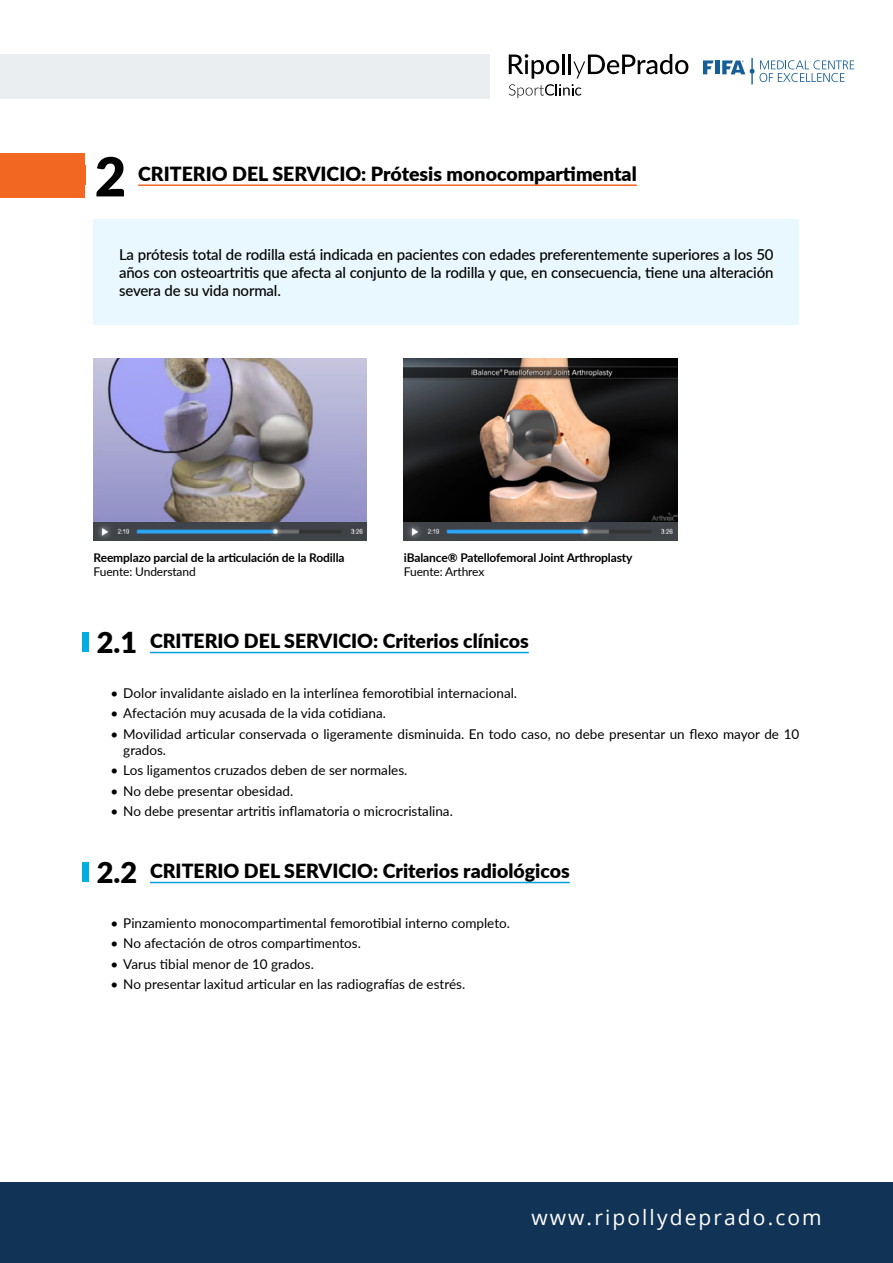
<style>
.page{position:relative;width:893px;height:1263px;background:#fff}
.page>*{position:absolute;margin:0;border:0;box-sizing:border-box;transform-origin:0 0}
.t1{font:900 53.85px "Lato";color:#000}
.t2{font:900 28.8px "Lato";color:#000}
.t3{font:21px "Open Sans";letter-spacing:.1em;color:#fff}
.t4{font:900 19.5px "Lato";color:#000}
.t5{font:500 15px/18px "Lato";letter-spacing:-.01em;color:#000;text-align:justify}
.t6{font:13.5px/16.2px "Lato";color:#000}
.t7{font:700 12px "Lato";letter-spacing:-.01em;color:#000}
.t8{font:12px "Lato";letter-spacing:-.01em;color:#000}
</style>
<div class="page">
<div style="left:0;top:1182px;width:893px;height:81px;background:#113356"></div>
<div style="left:0;top:54px;width:489px;height:44px;background:#eaeef1"></div>
<svg style="left:703px;top:60px;width:11px;height:14px"></svg>
<hr style="left:715px;top:60px;width:4px;height:14px;background:#155e96">
<svg style="left:722px;top:60px;width:132px;height:22px"></svg>
<svg style="left:509px;top:54px;width:179px;height:44px"></svg>
<img style="left:94px;top:358px;width:273px;height:183px">
<img style="left:404px;top:358px;width:273px;height:183px">
<hr style="left:138px;top:184px;width:499px;height:2px;background:#f26722">
<div style="left:0;top:154px;width:85px;height:44px;background:#f26722"></div>
<div style="left:94px;top:219px;width:705px;height:106px;background:#e9f7fe"></div>
<div style="left:82px;top:632px;width:6px;height:20px;background:#00ade4"></div>
<hr style="left:150px;top:652px;width:379px;height:1px;background:#009fdf">
<div style="left:82px;top:862px;width:6px;height:20px;background:#00ade4"></div>
<hr style="left:150px;top:882px;width:420px;height:1px;background:#009fdf">
<h1 class="t1" style="left:95px;top:136px;width:33px">2</h1>
<h3 class="t4" style="left:138px;top:159px;width:500px">CRITERIO DEL SERVICIO: Prótesis monocompartimental</h3>
<p class="t5" style="left:119px;top:245px;width:656px">La prótesis total de rodilla está indicada en pacientes con edades preferentemente superiores a los 50 años con osteoartritis que afecta al conjunto de la rodilla y que, en consecuencia, tiene una alteración severa de su vida normal.</p>
<p class="t7" style="left:94px;top:549px;width:253px">Reemplazo parcial de la articulación de la Rodilla</p>
<p class="t8" style="left:94px;top:563px;width:104px">Fuente: Understand</p>
<p class="t7" style="left:404px;top:549px;width:230px">iBalance® Patellofemoral Joint Arthroplasty</p>
<p class="t8" style="left:404px;top:563px;width:82px">Fuente: Arthrex</p>
<h2 class="t2" style="left:97px;top:620px;width:42px">2.1</h2>
<h3 class="t4" style="left:150px;top:626px;width:380px">CRITERIO DEL SERVICIO: Criterios clínicos</h3>
<p class="t6" style="left:111px;top:684px;width:408px">• Dolor invalidante aislado en la interlínea femorotibial internacional.</p>
<p class="t6" style="left:111px;top:704px;width:277px">• Afectación muy acusada de la vida cotidiana.</p>
<p class="t6" style="left:123px;top:725px;width:678px;text-indent:-13px">• Movilidad articular conservada o ligeramente disminuida. En todo caso, no debe presentar un flexo mayor de 10 grados.</p>
<p class="t6" style="left:111px;top:762px;width:298px">• Los ligamentos cruzados deben de ser normales.</p>
<p class="t6" style="left:111px;top:782px;width:184px">• No debe presentar obesidad.</p>
<p class="t6" style="left:111px;top:802px;width:344px">• No debe presentar artritis inflamatoria o microcristalina.</p>
<h2 class="t2" style="left:97px;top:850px;width:42px">2.2</h2>
<h3 class="t4" style="left:150px;top:856px;width:421px">CRITERIO DEL SERVICIO: Criterios radiológicos</h3>
<p class="t6" style="left:111px;top:914px;width:401px">• Pinzamiento monocompartimental femorotibial interno completo.</p>
<p class="t6" style="left:111px;top:934px;width:252px">• No afectación de otros compartimentos.</p>
<p class="t6" style="left:111px;top:955px;width:205px">• Varus tibial menor de 10 grados.</p>
<p class="t6" style="left:111px;top:975px;width:356px">• No presentar laxitud articular en las radiografías de estrés.</p>
<h3 class="t3" style="left:531px;top:1203px;width:292px">www.ripollydeprado.com</h3>
</div>
